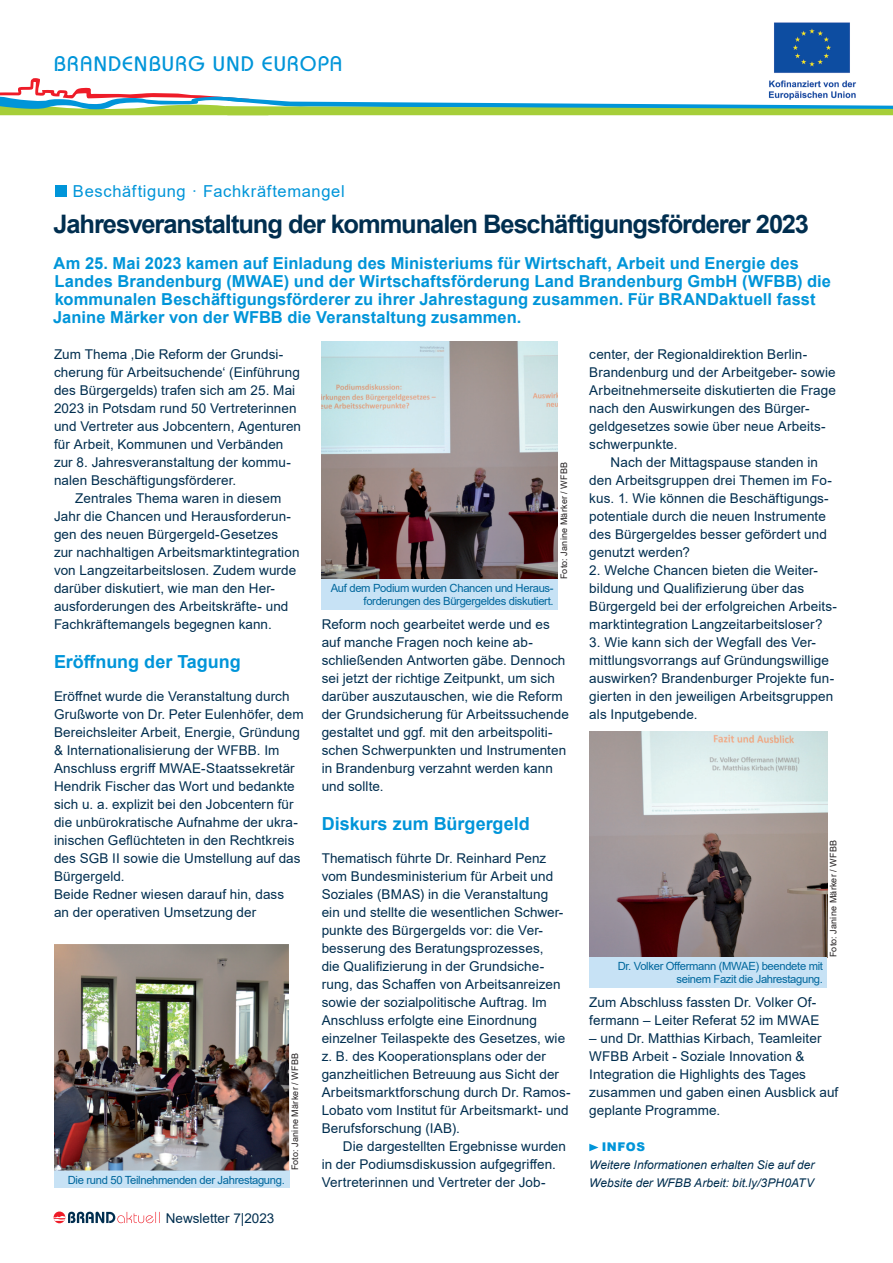
<style>
.page{position:relative;width:893px;height:1263px;background:#fff}
.page>*{position:absolute;margin:0;border:0;box-sizing:border-box;transform-origin:0 0}
.t1{font:700 25.5px "Arial";letter-spacing:-.04em;color:#002e4f}
.t2{font:21px "Bauhaus";letter-spacing:.07em;color:#0095d9}
.t3{font:700 18px "Arial";color:#0095d9}
.t4{font:700 16.5px/18px "Arial";letter-spacing:.005em;color:#0095d9}
.t5{font:16.5px "Arial";letter-spacing:.04em;color:#0095d9}
.t6{font:13.5px/18px "Arial";letter-spacing:.005em;color:#002e4f}
.t7{font:italic 12px/18px "Arial";color:#002e4f}
.t8{font:900 12px "Arial";letter-spacing:.045em;color:#0095d9}
.t9{font:11.25px/13.5px "Arial";letter-spacing:-.03em;color:#00679d;text-align:right}
.t10{font:9px "Arial";letter-spacing:.025em;color:#231f20}
</style>
<div class="page">
<svg style="left:0;top:78px;width:893px;height:37px"></svg>
<svg style="left:54px;top:1212px;width:106px;height:11px"></svg>
<img style="left:766px;top:22px;width:93px;height:80px">
<svg style="left:589px;top:1144px;width:9px;height:7px"></svg>
<div style="left:56px;top:186px;width:11px;height:11px;background:#0095d9"></div>
<div style="left:54px;top:1170px;width:235px;height:17px;background:#c7e2f5"></div>
<img style="left:54px;top:944px;width:235px;height:226px">
<div style="left:322px;top:579px;width:236px;height:30px;background:#c7e2f5"></div>
<img style="left:589px;top:732px;width:238px;height:225px">
<img style="left:322px;top:341px;width:236px;height:238px">
<div style="left:589px;top:957px;width:238px;height:30px;background:#c7e2f5"></div>
<h2 class="t2" style="left:54px;top:51px;width:289px">BRANDENBURG UND EUROPA</h2>
<p class="t5" style="left:73px;top:180px;width:273px">Beschäftigung · Fachkräftemangel</p>
<h1 class="t1" style="left:54px;top:206px;width:757px">Jahresveranstaltung der kommunalen Beschäftigungsförderer 2023</h1>
<p class="t4" style="left:53px;top:255px;width:779px">Am 25. Mai 2023 kamen auf Einladung des Ministeriums für Wirtschaft, Arbeit und Energie des Landes Brandenburg (MWAE) und der Wirtschaftsförderung Land Brandenburg GmbH (WFBB) die kommunalen Beschäftigungsförderer zu ihrer Jahrestagung zusammen. Für BRANDaktuell fasst Janine Märker von der WFBB die Veranstaltung zusammen.</p>
<p class="t6" style="left:54px;top:345px;width:249px">Zum Thema ‚Die Reform der Grundsi&shy;cherung für Arbeitsuchende‘ (Einführung des Bürgergelds) trafen sich am 25. Mai 2023 in Potsdam rund 50 Vertreterinnen und Vertreter aus Jobcentern, Agenturen für Arbeit, Kommunen und Verbänden zur 8. Jahresveranstaltung der kommu&shy;nalen Beschäftigungsförderer.</p>
<p class="t6" style="left:54px;top:489px;width:247px;text-indent:21px">Zentrales Thema waren in diesem Jahr die Chancen und Herausforderun&shy;gen des neuen Bürgergeld-Gesetzes zur nachhaltigen Arbeitsmarktintegration von Langzeitarbeitslosen. Zudem wurde darüber diskutiert, wie man den Her&shy;ausforderungen des Arbeitskräfte- und Fachkräftemangels begegnen kann.</p>
<h3 class="t3" style="left:54px;top:649px;width:188px">Eröffnung der Tagung</h3>
<p class="t6" style="left:54px;top:687px;width:251px">Eröffnet wurde die Veranstaltung durch Grußworte von Dr. Peter Eulenhöfer, dem Bereichsleiter Arbeit, Energie, Gründung &amp; Internationalisierung der WFBB. Im Anschluss ergriff MWAE-Staatssekretär Hendrik Fischer das Wort und bedankte sich u. a. explizit bei den Jobcentern für die unbürokratische Aufnahme der ukra&shy;inischen Geflüchteten in den Rechtkreis des SGB II sowie die Umstellung auf das Bürgergeld.<br>Beide Redner wiesen darauf hin, dass<br>an der operativen Umsetzung der</p>
<p class="t10" style="left:289px;top:1170px;width:119px;rotate:-90deg">Foto: Janine Märker / WFBB</p>
<p class="t9" style="left:68px;top:1174px;width:218px">Die rund 50 Teilnehmenden der Jahrestagung.</p>
<p class="t6" style="left:166px;top:1209px;width:110px">Newsletter 7|2023</p>
<p class="t10" style="left:558px;top:579px;width:119px;rotate:-90deg">Foto: Janine Märker / WFBB</p>
<p class="t9" style="left:331px;top:581px;width:224px">Auf dem Podium wurden Chancen und Heraus&shy;forderungen des Bürgergeldes diskutiert.</p>
<p class="t6" style="left:322px;top:615px;width:249px">Reform noch gearbeitet werde und es auf manche Fragen noch keine ab&shy;schließenden Antworten gäbe. Dennoch sei jetzt der richtige Zeitpunkt, um sich darüber auszutauschen, wie die Reform der Grundsicherung für Arbeitssuchende gestaltet und ggf. mit den arbeitspoliti&shy;schen Schwerpunkten und Instrumenten in Brandenburg verzahnt werden kann und sollte.</p>
<h3 class="t3" style="left:322px;top:811px;width:210px">Diskurs zum Bürgergeld</h3>
<p class="t6" style="left:322px;top:849px;width:251px">Thematisch führte Dr. Reinhard Penz vom Bundesministerium für Arbeit und Soziales (BMAS) in die Veranstaltung<br>ein und stellte die wesentlichen Schwer&shy;punkte des Bürgergelds vor: die Ver&shy;besserung des Beratungsprozesses,<br>die Qualifizierung in der Grundsiche&shy;rung, das Schaffen von Arbeitsanreizen sowie der sozialpolitische Auftrag. Im Anschluss erfolgte eine Einordnung einzelner Teilaspekte des Gesetzes, wie z. B. des Kooperationsplans oder der ganzheitlichen Betreuung aus Sicht der Arbeitsmarktforschung durch Dr. Ramos-Lobato vom Institut für Arbeitsmarkt- und Berufsforschung (IAB).</p>
<p class="t6" style="left:322px;top:1137px;width:246px;text-indent:21px">Die dargestellten Ergebnisse wurden in der Podiumsdiskussion aufgegriffen.<br>Vertreterinnen und Vertreter der Job-</p>
<p class="t6" style="left:589px;top:345px;width:248px">center, der Regionaldirektion Berlin-Brandenburg und der Arbeitgeber- sowie Arbeitnehmerseite diskutierten die Frage nach den Auswirkungen des Bürger&shy;geldgesetzes sowie über neue Arbeits&shy;schwerpunkte.</p>
<p class="t6" style="left:589px;top:453px;width:244px;text-indent:21px">Nach der Mittagspause standen in den Arbeitsgruppen drei Themen im Fo&shy;kus. 1. Wie können die Beschäftigungs&shy;potentiale durch die neuen Instrumente des Bürgergeldes besser gefördert und genutzt werden?</p>
<p class="t6" style="left:589px;top:561px;width:249px">2. Welche Chancen bieten die Weiter&shy;bildung und Qualifizierung über das Bürgergeld bei der erfolgreichen Arbeits&shy;marktintegration Langzeitarbeitsloser?</p>
<p class="t6" style="left:589px;top:633px;width:246px">3. Wie kann sich der Wegfall des Ver&shy;mittlungsvorrangs auf Gründungswillige auswirken? Brandenburger Projekte fun&shy;gierten in den jeweiligen Arbeitsgruppen als Inputgebende.</p>
<p class="t10" style="left:827px;top:957px;width:119px;rotate:-90deg">Foto: Janine Märker / WFBB</p>
<p class="t9" style="left:618px;top:959px;width:207px">Dr. Volker Offermann (MWAE) beendete mit seinem Fazit die Jahrestagung.</p>
<p class="t6" style="left:589px;top:993px;width:232px">Zum Abschluss fassten Dr. Volker Of&shy;fermann – Leiter Referat 52 im MWAE</p>
<p class="t6" style="left:589px;top:1029px;width:251px">– und Dr. Matthias Kirbach, Teamleiter WFBB Arbeit - Soziale Innovation &amp; Integration die Highlights des Tages zusammen und gaben einen Ausblick auf geplante Programme.</p>
<p class="t8" style="left:602px;top:1138px;width:45px">INFOS</p>
<p class="t7" style="left:589px;top:1156px;width:227px">Weitere Informationen erhalten Sie auf der<br>Website der WFBB Arbeit: bit.ly/3PH0ATV</p>
</div>
